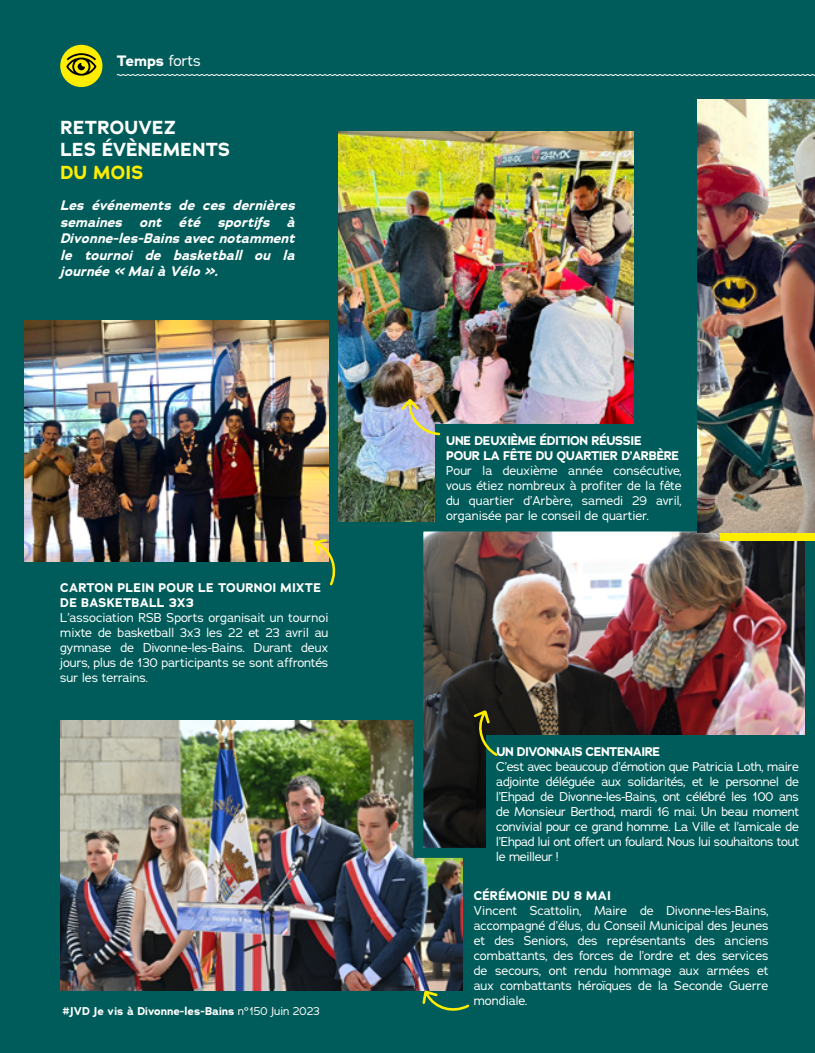
<style>
.page{position:relative;width:815px;height:1053px;background:#fff}
.page>*{position:absolute;margin:0;border:0;box-sizing:border-box;transform-origin:0 0}
.t1{font:700 18.75px/22.5px "Adrianna";letter-spacing:.015em;color:#fff}
.t2{font:700 18.75px "Adrianna";letter-spacing:.015em;color:#ffed00}
.t3{font:700 15px "Adrianna";color:#fff}
.t4{font:italic 700 13.75px/16.5px "Adrianna";letter-spacing:.01em;color:#fff;text-align:justify}
.t5{font:12.5px/15px "Adrianna";color:#fff;text-align:justify}
.t6{font:700 12.5px/15px "Adrianna";letter-spacing:-.025em;color:#fff}
.t7{font:700 12.5px/15px "Adrianna";letter-spacing:.015em;color:#fff}
.t8{font:700 11.25px "Adrianna";color:#fff}
.s1{font-weight:400}
</style>
<div class="page">
<div style="left:0;top:0;width:815px;height:1052px;background:#005c5a"></div>
<div style="left:60px;top:45px;width:42px;height:42px;background:#ffed00;border-radius:50%"></div>
<svg style="left:116px;top:74px;width:699px;height:2px"></svg>
<svg style="left:66px;top:53px;width:30px;height:23px"></svg>
<img style="left:60px;top:720px;width:402px;height:270px">
<img style="left:424px;top:532px;width:380px;height:314px">
<div style="left:413px;top:521px;width:402px;height:336px;border:10px solid #005c5a"></div>
<img style="left:338px;top:131px;width:295px;height:390px">
<svg style="left:422px;top:990px;width:47px;height:21px"></svg>
<img style="left:697px;top:99px;width:118px;height:433px">
<div style="left:435px;top:424px;width:257px;height:102px;background:#005c5a"></div>
<div style="left:486px;top:735px;width:324px;height:139px;background:#005c5a"></div>
<svg style="left:474px;top:710px;width:24px;height:46px"></svg>
<svg style="left:401px;top:399px;width:39px;height:36px"></svg>
<img style="left:24px;top:320px;width:304px;height:241px">
<svg style="left:314px;top:539px;width:22px;height:46px"></svg>
<p class="t3" style="left:117px;top:51px;width:86px">Temps <span class="s1">forts</span></p>
<h1 class="t1" style="left:60px;top:116px;width:171px">RETROUVEZ<br>LES ÉVÈNEMENTS</h1>
<h1 class="t2" style="left:60px;top:160px;width:85px">DU MOIS</h1>
<p class="t4" style="left:60px;top:197px;width:236px">Les événements de ces dernières semaines ont été sportifs à Divonne-les-Bains avec notamment le tournoi de basketball ou la journée « Mai à Vélo ».</p>
<p class="t7" style="left:60px;top:580px;width:262px">CARTON PLEIN POUR LE TOURNOI MIXTE<br>DE BASKETBALL 3X3</p>
<p class="t5" style="left:60px;top:610px;width:270px">L’association RSB Sports organisait un tournoi mixte de basketball 3x3 les 22 et 23 avril au gymnase de Divonne-les-Bains. Durant deux jours, plus de 130 participants se sont affrontés sur les terrains.</p>
<p class="t8" style="left:62px;top:1003px;width:259px">#JVD Je vis à Divonne-les-Bains <span class="s1">n°150 Juin 2023</span></p>
<p class="t6" style="left:446px;top:432px;width:235px">UNE DEUXIÈME ÉDITION RÉUSSIE<br>POUR LA FÊTE DU QUARTIER D’ARBÈRE</p>
<p class="t5" style="left:446px;top:462px;width:237px">Pour la deuxième année consécutive, vous étiez nombreux à profiter de la fête du quartier d’Arbère, samedi 29 avril, organisée par le conseil de quartier.</p>
<p class="t6" style="left:496px;top:743px;width:165px">UN DIVONNAIS CENTENAIRE</p>
<p class="t5" style="left:496px;top:758px;width:304px">C’est avec beaucoup d’émotion que Patricia Loth, maire adjointe déléguée aux solidarités, et le personnel de l’Ehpad de Divonne-les-Bains, ont célébré les 100 ans de Monsieur Berthod, mardi 16 mai. Un beau moment convivial pour ce grand homme. La Ville et l’amicale de l’Ehpad lui ont offert un foulard. Nous lui souhaitons tout le meilleur !</p>
<p class="t7" style="left:474px;top:887px;width:139px">CÉRÉMONIE DU 8 MAI</p>
<p class="t5" style="left:474px;top:902px;width:296px">Vincent Scattolin, Maire de Divonne-les-Bains, accompagné d’élus, du Conseil Municipal des Jeunes et des Seniors, des représentants des anciens combattants, des forces de l’ordre et des services de secours, ont rendu hommage aux armées et aux combattants héroïques de la Seconde Guerre mondiale.</p>
</div>
